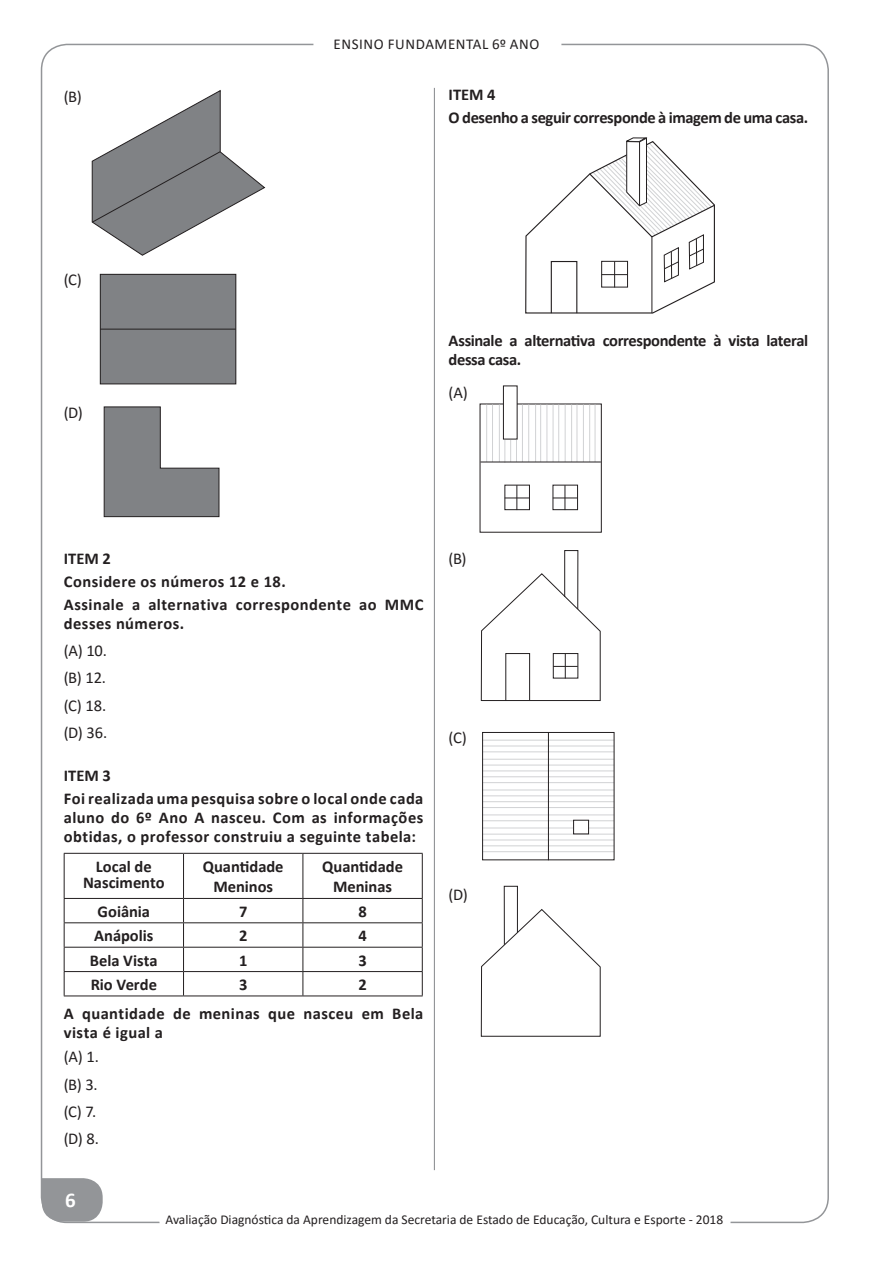
<style>
.page{position:relative;width:893px;height:1263px;background:#fff}
.page>*{position:absolute;margin:0;border:0;box-sizing:border-box;transform-origin:0 0}
.t1{font:700 21px "Calibri";color:#fff}
.Enunciado_de_questão{font:700 16.5px/18.8px "Calibri";letter-spacing:.005em;color:#231f20;text-align:justify}
.Enunciado_de_questão-2{font:700 16.5px/18.8px "Calibri";letter-spacing:-.025em;color:#231f20}
.Enunciado_de_questão-3{font:700 16.5px/18.8px "Calibri";letter-spacing:.03em;color:#231f20}
.Alternativas{font:16.5px "Calibri";letter-spacing:-.01em;color:#231f20}
.Enunciado_de_questão-4{font:700 16.5px/18.8px "Calibri";letter-spacing:.025em;color:#231f20}
.t2{font:15px "Calibri";letter-spacing:.04em;color:#231f20}
.t3{font:13.5px "Calibri";color:#231f20}
</style>
<div class="page">
<hr style="left:434px;top:88px;width:1px;height:1082px;background:#939598">
<svg style="left:42px;top:1178px;width:61px;height:44px"></svg>
<svg style="left:91px;top:90px;width:175px;height:166px"></svg>
<div style="left:100px;top:274px;width:136px;height:110px;background:#808285"></div>
<div style="left:100px;top:274px;width:136px;height:110px;border:1px solid #231f20"></div>
<hr style="left:100px;top:329px;width:136px;height:1px;background:#231f20">
<svg style="left:103px;top:406px;width:117px;height:111px"></svg>
<hr style="left:64px;top:853px;width:120px;height:1px;background:#231f20">
<hr style="left:64px;top:854px;width:1px;height:44px;background:#231f20">
<hr style="left:184px;top:853px;width:119px;height:1px;background:#231f20">
<hr style="left:183px;top:854px;width:1px;height:44px;background:#231f20">
<hr style="left:303px;top:853px;width:120px;height:1px;background:#231f20">
<hr style="left:303px;top:854px;width:1px;height:44px;background:#231f20">
<hr style="left:422px;top:854px;width:1px;height:44px;background:#231f20">
<hr style="left:64px;top:898px;width:120px;height:1px;background:#231f20">
<hr style="left:184px;top:898px;width:119px;height:1px;background:#231f20">
<hr style="left:303px;top:898px;width:120px;height:1px;background:#231f20">
<hr style="left:64px;top:922px;width:120px;height:1px;background:#231f20">
<hr style="left:184px;top:922px;width:119px;height:1px;background:#231f20">
<hr style="left:303px;top:922px;width:120px;height:1px;background:#231f20">
<hr style="left:64px;top:947px;width:120px;height:1px;background:#231f20">
<hr style="left:184px;top:947px;width:119px;height:1px;background:#231f20">
<hr style="left:303px;top:947px;width:120px;height:1px;background:#231f20">
<hr style="left:64px;top:971px;width:120px;height:1px;background:#231f20">
<svg style="left:64px;top:899px;width:1px;height:96px"></svg>
<hr style="left:184px;top:971px;width:119px;height:1px;background:#231f20">
<svg style="left:183px;top:899px;width:1px;height:96px"></svg>
<hr style="left:303px;top:971px;width:120px;height:1px;background:#231f20">
<svg style="left:303px;top:899px;width:1px;height:96px"></svg>
<svg style="left:422px;top:899px;width:1px;height:96px"></svg>
<hr style="left:64px;top:995px;width:120px;height:1px;background:#231f20">
<hr style="left:184px;top:995px;width:119px;height:1px;background:#231f20">
<hr style="left:303px;top:995px;width:120px;height:1px;background:#231f20">
<svg style="left:525px;top:137px;width:190px;height:177px"></svg>
<hr style="left:639px;top:142px;width:1px;height:64px;background:#231f20">
<div style="left:504px;top:485px;width:26px;height:25px;border:1px solid #231f20"></div>
<div style="left:553px;top:485px;width:25px;height:25px;border:1px solid #231f20"></div>
<svg style="left:505px;top:485px;width:24px;height:25px"></svg>
<svg style="left:553px;top:485px;width:24px;height:25px"></svg>
<hr style="left:486px;top:405px;width:1px;height:57px;background:#d1d2d4">
<hr style="left:492px;top:405px;width:1px;height:57px;background:#d1d2d4">
<hr style="left:499px;top:405px;width:1px;height:57px;background:#d1d2d4">
<hr style="left:522px;top:405px;width:1px;height:57px;background:#d1d2d4">
<hr style="left:516px;top:405px;width:1px;height:57px;background:#d1d2d4">
<hr style="left:510px;top:405px;width:1px;height:57px;background:#d1d2d4">
<hr style="left:504px;top:405px;width:1px;height:58px;background:#d1d2d4">
<hr style="left:528px;top:405px;width:1px;height:57px;background:#d1d2d4">
<hr style="left:535px;top:405px;width:1px;height:57px;background:#d1d2d4">
<hr style="left:540px;top:405px;width:1px;height:57px;background:#d1d2d4">
<hr style="left:547px;top:405px;width:1px;height:57px;background:#d1d2d4">
<hr style="left:553px;top:405px;width:1px;height:57px;background:#d1d2d4">
<hr style="left:558px;top:405px;width:1px;height:57px;background:#d1d2d4">
<hr style="left:565px;top:405px;width:1px;height:57px;background:#d1d2d4">
<hr style="left:571px;top:405px;width:1px;height:57px;background:#d1d2d4">
<hr style="left:577px;top:405px;width:1px;height:57px;background:#d1d2d4">
<hr style="left:583px;top:405px;width:1px;height:57px;background:#d1d2d4">
<hr style="left:589px;top:405px;width:1px;height:57px;background:#d1d2d4">
<hr style="left:595px;top:405px;width:1px;height:57px;background:#d1d2d4">
<hr style="left:480px;top:462px;width:121px;height:1px;background:#231f20">
<div style="left:503px;top:386px;width:14px;height:53px;background:#fff"></div>
<div style="left:503px;top:386px;width:14px;height:53px;border:1px solid #231f20"></div>
<svg style="left:481px;top:550px;width:120px;height:151px"></svg>
<svg style="left:481px;top:885px;width:120px;height:152px"></svg>
<hr style="left:482px;top:740px;width:132px;height:1px;background:#d1d2d4">
<hr style="left:482px;top:746px;width:132px;height:1px;background:#d1d2d4">
<hr style="left:482px;top:751px;width:132px;height:1px;background:#d1d2d4">
<hr style="left:482px;top:759px;width:132px;height:1px;background:#d1d2d4">
<hr style="left:482px;top:765px;width:132px;height:1px;background:#d1d2d4">
<hr style="left:482px;top:770px;width:132px;height:1px;background:#d1d2d4">
<hr style="left:482px;top:776px;width:132px;height:1px;background:#d1d2d4">
<hr style="left:482px;top:782px;width:132px;height:1px;background:#d1d2d4">
<hr style="left:482px;top:790px;width:132px;height:1px;background:#d1d2d4">
<hr style="left:482px;top:795px;width:132px;height:1px;background:#d1d2d4">
<hr style="left:482px;top:801px;width:132px;height:1px;background:#d1d2d4">
<hr style="left:482px;top:807px;width:132px;height:1px;background:#d1d2d4">
<hr style="left:482px;top:814px;width:132px;height:1px;background:#d1d2d4">
<hr style="left:482px;top:820px;width:132px;height:1px;background:#d1d2d4">
<hr style="left:482px;top:834px;width:132px;height:1px;background:#d1d2d4">
<hr style="left:482px;top:840px;width:132px;height:1px;background:#d1d2d4">
<hr style="left:482px;top:845px;width:132px;height:1px;background:#d1d2d4">
<hr style="left:482px;top:851px;width:132px;height:1px;background:#d1d2d4">
<hr style="left:482px;top:828px;width:132px;height:1px;background:#d1d2d4">
<div style="left:574px;top:820px;width:15px;height:14px;background:#fff"></div>
<div style="left:573px;top:820px;width:16px;height:14px;border:1px solid #231f20"></div>
<hr style="left:548px;top:732px;width:1px;height:128px;background:#231f20">
<div style="left:482px;top:732px;width:132px;height:128px;border:1px solid #231f20"></div>
<p class="Alternativas" style="left:64px;top:85px;width:19px">(B)</p>
<p class="Alternativas" style="left:64px;top:268px;width:20px">(C)</p>
<p class="Alternativas" style="left:64px;top:401px;width:21px">(D)</p>
<p class="Enunciado_de_questão" style="left:64px;top:549px;width:49px">ITEM 2</p>
<p class="t2" style="left:334px;top:34px;width:207px">ENSINO FUNDAMENTAL 6º ANO</p>
<p class="Enunciado_de_questão" style="left:449px;top:85px;width:49px">ITEM 4</p>
<p class="Enunciado_de_questão-2" style="left:449px;top:108px;width:361px">O desenho a seguir corresponde à imagem de uma casa.</p>
<p class="Enunciado_de_questão-2" style="left:449px;top:331px;width:361px">Assinale a alternativa correspondente à vista lateral dessa casa.</p>
<p class="Alternativas" style="left:449px;top:381px;width:21px">(A)</p>
<p class="Alternativas" style="left:449px;top:547px;width:19px">(B)</p>
<p class="Enunciado_de_questão-3" style="left:64px;top:572px;width:224px">Considere os números 12 e 18.</p>
<p class="Enunciado_de_questão-3" style="left:64px;top:595px;width:361px">Assinale a alternativa correspondente ao MMC desses números.</p>
<p class="Alternativas" style="left:64px;top:639px;width:45px">(A) 10.</p>
<p class="Alternativas" style="left:64px;top:666px;width:44px">(B) 12.</p>
<p class="Alternativas" style="left:64px;top:694px;width:44px">(C) 18.</p>
<p class="Alternativas" style="left:64px;top:721px;width:45px">(D) 36.</p>
<p class="Enunciado_de_questão" style="left:64px;top:766px;width:49px">ITEM 3</p>
<p class="Enunciado_de_questão" style="left:64px;top:789px;width:361px">Foi realizada uma pesquisa sobre o local onde cada aluno do 6º Ano A nasceu. Com as informações obtidas, o professor construiu a seguinte tabela:</p>
<p class="Enunciado_de_questão" style="left:83px;top:857px;width:83px;line-height:16.5px;text-align:center">Local de<br>Nascimento</p>
<p class="Enunciado_de_questão" style="left:203px;top:856px;width:82px">Quantidade</p>
<p class="Enunciado_de_questão" style="left:213px;top:877px;width:61px">Meninos</p>
<p class="Enunciado_de_questão" style="left:322px;top:856px;width:82px">Quantidade</p>
<p class="Enunciado_de_questão" style="left:333px;top:877px;width:61px">Meninas</p>
<p class="Enunciado_de_questão" style="left:98px;top:901px;width:54px">Goiânia</p>
<p class="Enunciado_de_questão" style="left:239px;top:901px;width:10px">7</p>
<p class="Enunciado_de_questão" style="left:358px;top:901px;width:10px">8</p>
<p class="Enunciado_de_questão" style="left:94px;top:926px;width:61px">Anápolis</p>
<p class="Enunciado_de_questão" style="left:239px;top:926px;width:10px">2</p>
<p class="Enunciado_de_questão" style="left:358px;top:926px;width:10px">4</p>
<p class="Enunciado_de_questão" style="left:90px;top:950px;width:69px">Bela Vista</p>
<p class="Enunciado_de_questão" style="left:239px;top:950px;width:10px">1</p>
<p class="Enunciado_de_questão" style="left:358px;top:950px;width:10px">3</p>
<p class="Enunciado_de_questão" style="left:91px;top:974px;width:68px">Rio Verde</p>
<p class="Enunciado_de_questão" style="left:239px;top:974px;width:10px">3</p>
<p class="Enunciado_de_questão" style="left:358px;top:974px;width:10px">2</p>
<p class="Enunciado_de_questão-4" style="left:64px;top:1003px;width:361px">A quantidade de meninas que nasceu em Bela vista é igual a</p>
<p class="Alternativas" style="left:64px;top:1045px;width:37px">(A) 1.</p>
<p class="Alternativas" style="left:64px;top:1073px;width:35px">(B) 3.</p>
<p class="Alternativas" style="left:64px;top:1100px;width:34px">(C) 7.</p>
<p class="Alternativas" style="left:64px;top:1127px;width:37px">(D) 8.</p>
<p class="t1" style="left:65px;top:1185px;width:12px">6</p>
<p class="Alternativas" style="left:449px;top:726px;width:20px">(C)</p>
<p class="Alternativas" style="left:449px;top:883px;width:21px">(D)</p>
<p class="t3" style="left:166px;top:1210px;width:559px">Avaliação Diagnóstica da Aprendizagem da Secretaria de Estado de Educação, Cultura e Esporte - 2018</p>
</div>
